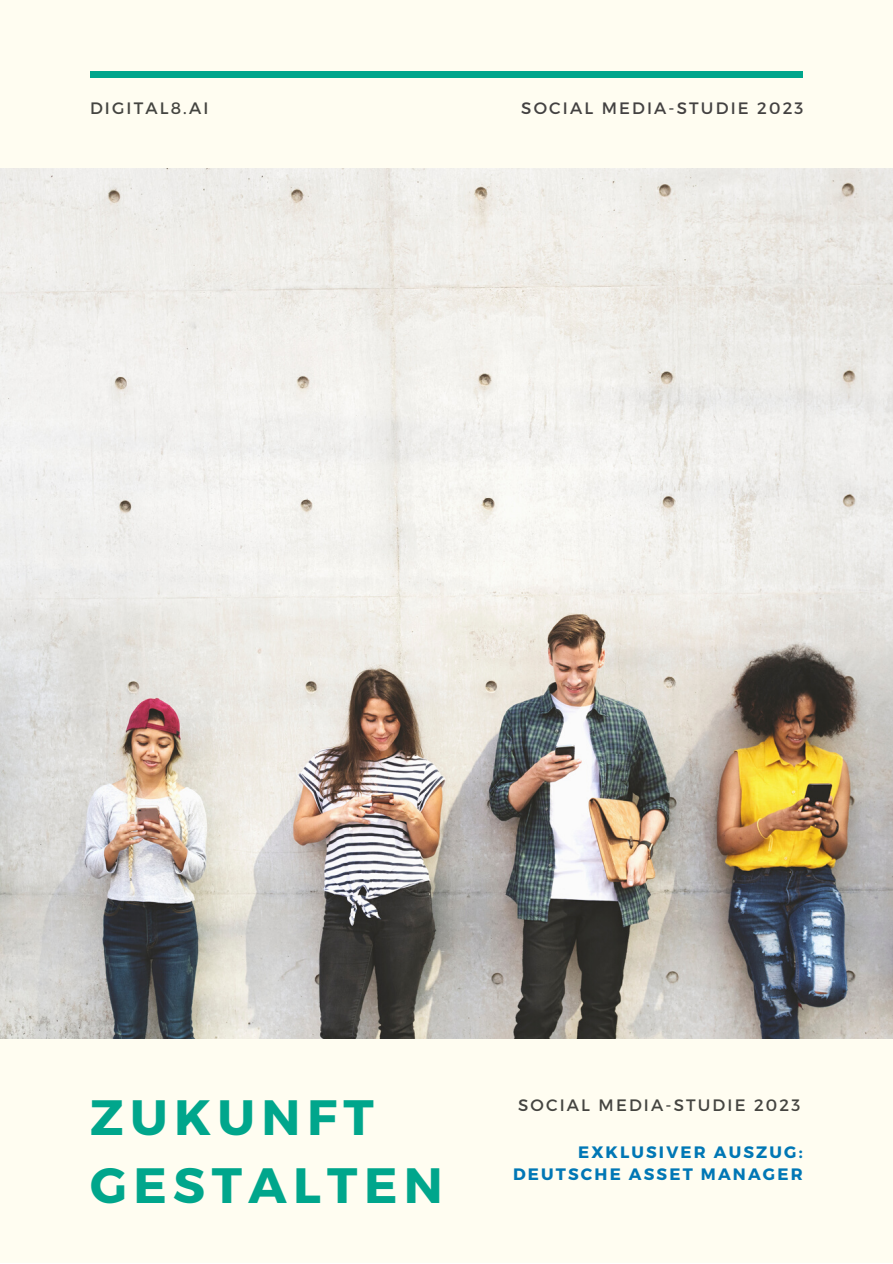
<style>
.page{position:relative;width:893px;height:1264px;background:#fff}
.page>*{position:absolute;margin:0;border:0;box-sizing:border-box;transform-origin:0 0}
.t1{font:700 49.65px/68.6px "Montserrat";letter-spacing:.13em;color:#00a68c}
.t2{font:700 16.5px "Montserrat";letter-spacing:.13em;color:#0077b5}
.t3{font:16.5px "Montserrat";letter-spacing:.13em;color:#444440}
.t4{font:16.5px "Montserrat";letter-spacing:.13em;color:#434141}
</style>
<div class="page">
<div style="left:0;top:0;width:892px;height:1262px;background:#fffdf1"></div>
<img style="left:0;top:168px;width:892px;height:870px">
<div style="left:90px;top:72px;width:712px;height:6px;background:#00a68c"></div>
<p class="t3" style="left:90px;top:97px;width:120px">DIGITAL8.AI</p>
<p class="t4" style="left:521px;top:97px;width:284px">SOCIAL MEDIA-STUDIE 2023</p>
<p class="t1" style="left:90px;top:1080px;width:354px">ZUKUNFT<br>GESTALTEN</p>
<p class="t3" style="left:518px;top:1094px;width:284px">SOCIAL MEDIA-STUDIE 2023</p>
<p class="t2" style="left:578px;top:1140px;width:226px">EXKLUSIVER AUSZUG:</p>
<p class="t2" style="left:513px;top:1163px;width:291px">DEUTSCHE ASSET MANAGER</p>
</div>
